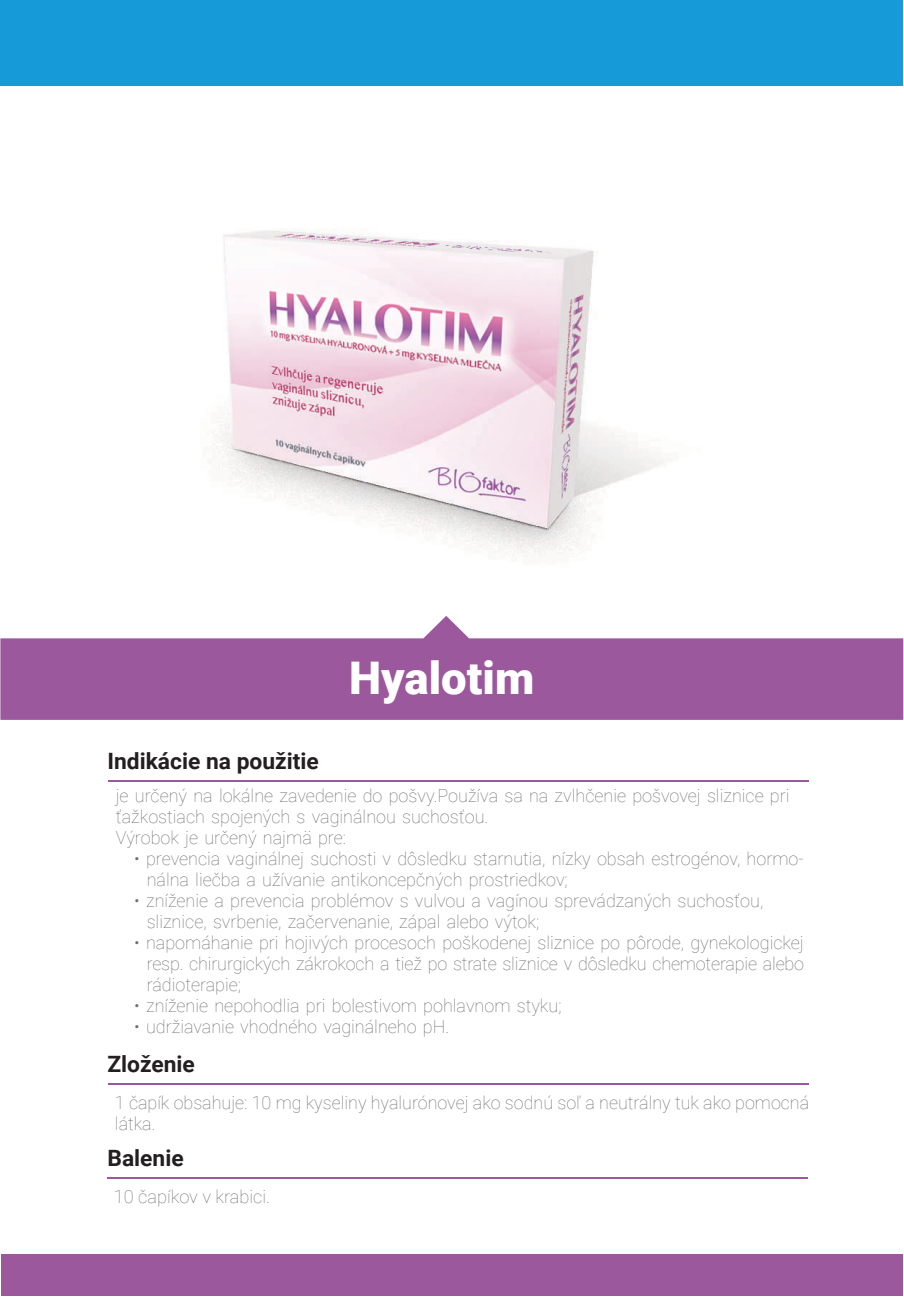
<style>
.page{position:relative;width:904px;height:1297px;background:#fff}
.page>*{position:absolute;margin:0;border:0;box-sizing:border-box;transform-origin:0 0}
.t1{font:900 45px "Roboto";color:#fff}
.t2{font:700 22.5px "Roboto";color:#231f20}
.t3{font:100 18px/21px "Roboto";color:#6c6d70}
</style>
<div class="page">
<img style="left:114px;top:85px;width:679px;height:471px">
<div style="left:0;top:0;width:903px;height:85px;background:#169bd8"></div>
<svg style="left:0;top:616px;width:903px;height:104px;fill:#9c589d"></svg>
<hr style="left:108px;top:780px;width:700px;height:2px;background:#9c589d">
<hr style="left:108px;top:1083px;width:700px;height:1px;background:#9c589d">
<hr style="left:107px;top:1176px;width:700px;height:2px;background:#9c589d">
<div style="left:1px;top:1254px;width:902px;height:42px;background:#9c589d"></div>
<p class="t2" style="left:107px;top:752px;width:213px">Indikácie na použitie</p>
<h1 class="t1" style="left:349px;top:660px;width:187px">Hyalotim</h1>
<p class="t3" style="left:116px;top:787px;width:675px">je určený na lokálne zavedenie do pošvy.Používa sa na zvlhčenie pošvovej sliznice pri ťažkostiach spojených s vaginálnou suchosťou.<br>Výrobok je určený najmä pre:</p>
<p class="t3" style="left:147px;top:850px;width:658px;text-indent:-12px">• prevencia vaginálnej suchosti v dôsledku starnutia, nízky obsah estrogénov, hormo&shy;nálna liečba a užívanie antikoncepčných prostriedkov;</p>
<p class="t3" style="left:147px;top:892px;width:618px;text-indent:-12px">• zníženie a prevencia problémov s vulvou a vagínou sprevádzaných suchosťou, sliznice, svrbenie, začervenanie, zápal alebo výtok;</p>
<p class="t3" style="left:147px;top:934px;width:659px;text-align:justify;text-indent:-12px">• napomáhanie pri hojivých procesoch poškodenej sliznice po pôrode, gynekologickej resp. chirurgických zákrokoch a tiež po strate sliznice v dôsledku chemoterapie alebo rádioterapie;</p>
<p class="t3" style="left:134px;top:997px;width:429px">• zníženie nepohodlia pri bolestivom pohlavnom styku;</p>
<p class="t3" style="left:134px;top:1018px;width:316px">• udržiavanie vhodného vaginálneho pH.</p>
<p class="t2" style="left:107px;top:1055px;width:89px">Zloženie</p>
<p class="t3" style="left:115px;top:1094px;width:696px">1 čapík obsahuje: 10 mg kyseliny hyalurónovej ako sodnú soľ a neutrálny tuk ako pomocná látka.</p>
<p class="t2" style="left:107px;top:1149px;width:78px">Balenie</p>
<p class="t3" style="left:114px;top:1188px;width:158px">10 čapíkov v krabici.</p>
</div>
